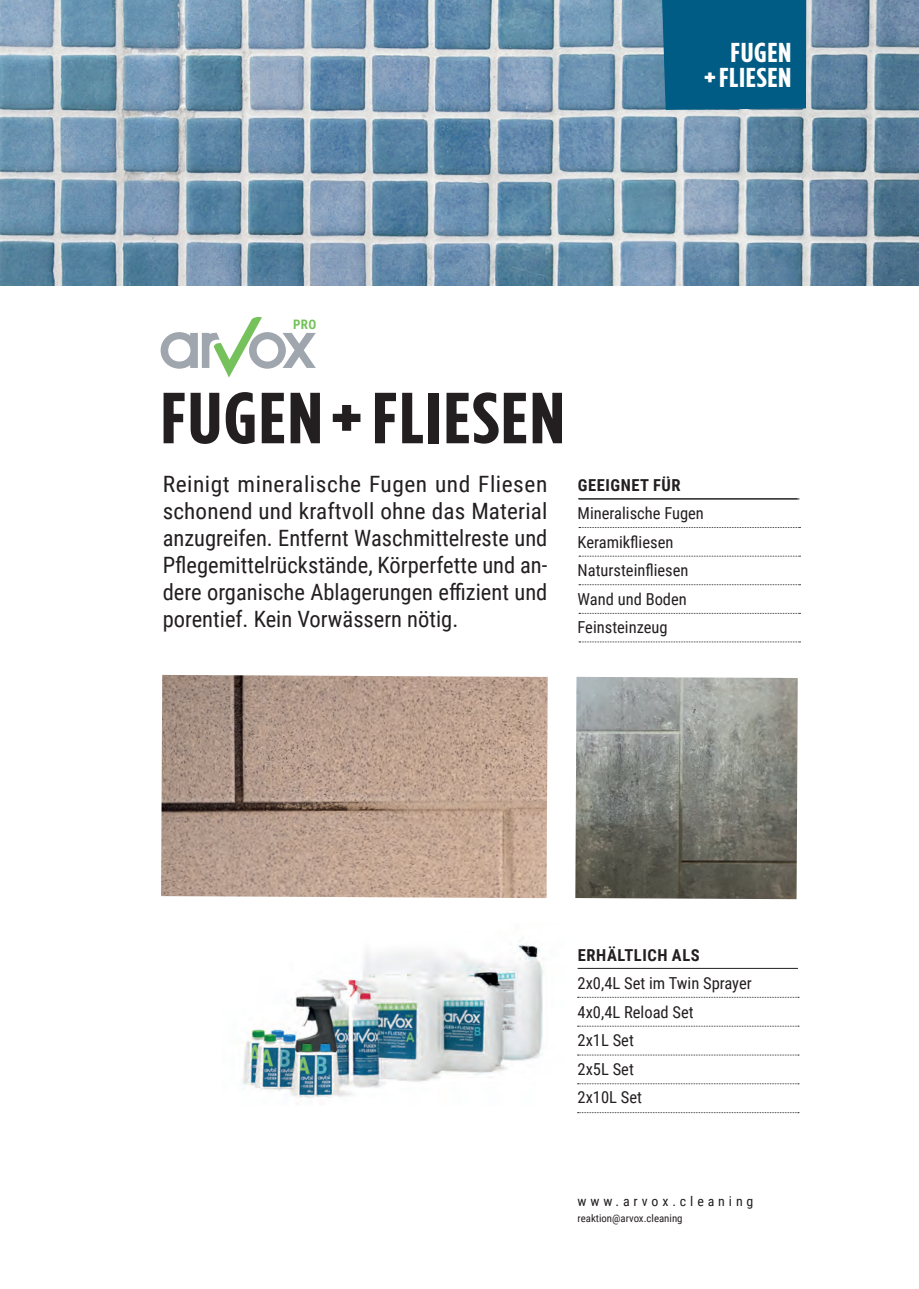
<style>
.page{position:relative;width:919px;height:1289px;background:#fff}
.page>*{position:absolute;margin:0;border:0;box-sizing:border-box;transform-origin:0 0}
.t1{font:700 72px "Gotham Cond";letter-spacing:.02em;color:#231f20;scale:1.14 1}
.t2{font:700 27.3px/24.2px "Gotham Cond";letter-spacing:.02em;color:#fff;text-align:right;scale:1.13 1}
.t3{font:22.5px/27px "Roboto Condensed";color:#231f20;text-align:justify;scale:1.04 1}
.t4{font:16.5px/28.5px "Roboto Condensed";color:#231f20}
.t5{font:700 16.5px "Roboto Condensed";letter-spacing:.035em;color:#231f20}
.t6{font:13.5px "Roboto Condensed";letter-spacing:.28em;color:#231f20}
.t7{font:700 13.05px "Roboto Condensed";color:#75c25c}
.t8{font:10.5px "Roboto Condensed";color:#231f20}
</style>
<div class="page">
<img style="left:0;top:0;width:918px;height:285px">
<img style="left:161px;top:675px;width:386px;height:223px">
<img style="left:575px;top:676px;width:222px;height:223px">
<svg style="left:161px;top:316px;width:155px;height:61px"></svg>
<hr style="left:578px;top:498px;width:219px;height:1px;background:#231f20">
<div style="left:662px;top:0;width:144px;height:110px;background:#005c84"></div>
<div style="left:693px;top:39px;width:98px;height:59px;background:#005c84"></div>
<hr style="left:579px;top:498px;width:220px;height:1px;background:#231f20">
<svg style="left:579px;top:527px;width:221px;height:1px"></svg>
<svg style="left:579px;top:555px;width:221px;height:1px"></svg>
<svg style="left:579px;top:584px;width:221px;height:1px"></svg>
<svg style="left:579px;top:613px;width:221px;height:1px"></svg>
<svg style="left:579px;top:641px;width:221px;height:1px"></svg>
<hr style="left:577px;top:968px;width:220px;height:1px;background:#231f20">
<svg style="left:577px;top:996px;width:222px;height:1px"></svg>
<svg style="left:577px;top:1025px;width:222px;height:1px"></svg>
<svg style="left:577px;top:1054px;width:222px;height:1px"></svg>
<svg style="left:577px;top:1083px;width:222px;height:1px"></svg>
<svg style="left:577px;top:1112px;width:222px;height:1px"></svg>
<img style="left:242px;top:941px;width:301px;height:164px">
<p class="t2" style="left:704px;top:41px;width:79px">FUGEN<br>+ FLIESEN</p>
<p class="t7" style="left:293px;top:315px;width:25px">PRO</p>
<h1 class="t1" style="left:161px;top:376px;width:356px">FUGEN + FLIESEN</h1>
<p class="t3" style="left:163px;top:470px;width:371px">Reinigt mineralische Fugen und Fliesen schonend und kraftvoll ohne das Material anzugreifen. Entfernt Waschmittelreste und Pflegemittelrückstände, Körperfette und an&shy;dere organische Ablagerungen effizient und porentief. Kein Vorwässern nötig.</p>
<p class="t5" style="left:577px;top:473px;width:104px">GEEIGNET FÜR</p>
<p class="t4" style="left:577px;top:498px;width:128px">Mineralische Fugen<br>Keramikfliesen<br>Natursteinfliesen<br>Wand und Boden<br>Feinsteinzeug</p>
<p class="t5" style="left:577px;top:943px;width:123px">ERHÄLTLICH ALS</p>
<p class="t4" style="left:577px;top:968px;width:176px">2x0,4L Set im Twin Sprayer<br>4x0,4L Reload Set<br>2x1L Set<br>2x5L Set<br>2x10L Set</p>
<p class="t6" style="left:577px;top:1191px;width:177px">www.arvox.cleaning</p>
<p class="t8" style="left:577px;top:1210px;width:106px">reaktion@arvox.cleaning</p>
</div>
